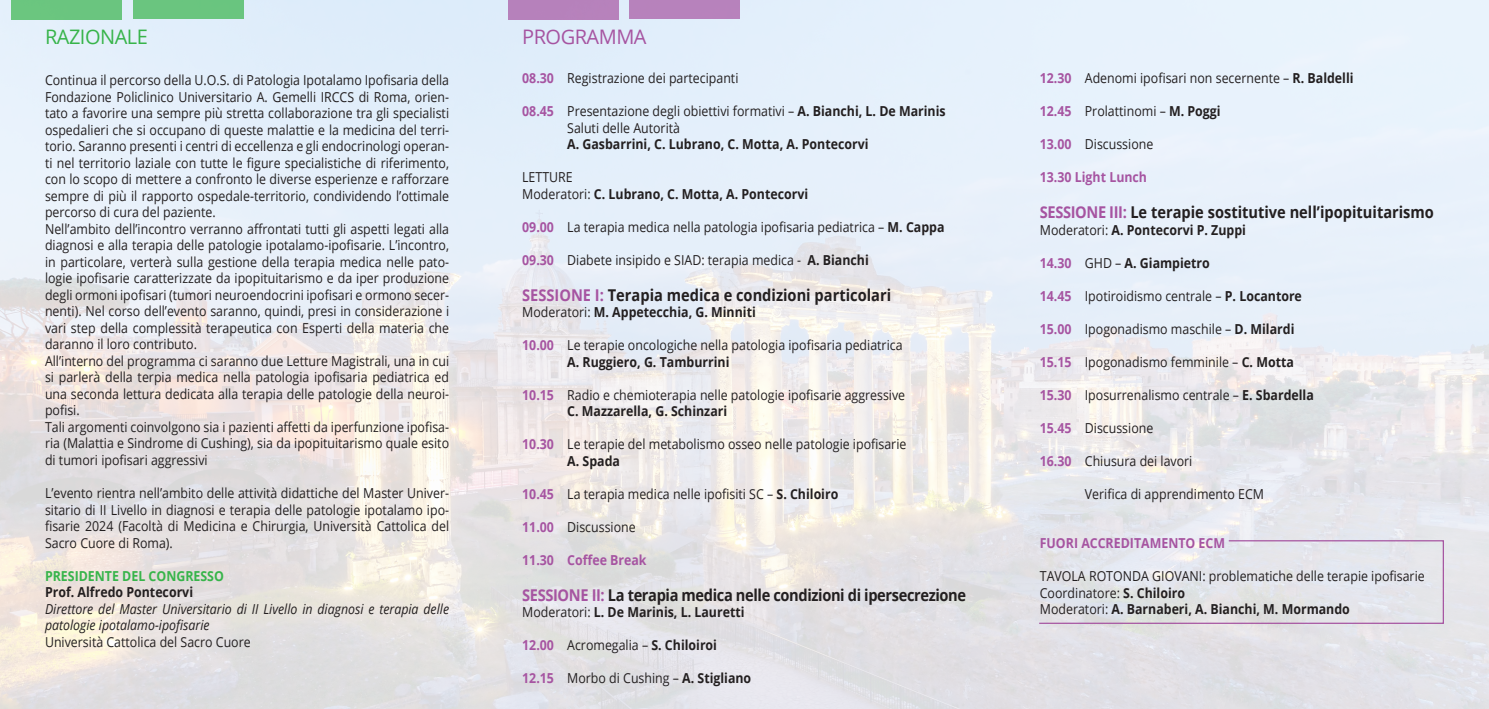
<style>
.page{position:relative;width:1489px;height:709px;background:#fff}
.page>*{position:absolute;margin:0;border:0;box-sizing:border-box;transform-origin:0 0}
.t1{font:20px "Open Sans";letter-spacing:-.025em;color:#37b44a}
.t2{font:20px "Open Sans";letter-spacing:-.025em;color:#a654a1}
.t3{font:700 16.25px "Open Sans";color:#231f20;scale:.9 1}
.t4{font:700 16.25px "Open Sans";letter-spacing:-.025em;color:#231f20;scale:.9 1}
.t5{font:13.75px/16.5px "Open Sans";color:#231f20;text-align:justify;scale:.9 1}
.t6{font:700 13.75px "Open Sans";color:#231f20;scale:.9 1}
.t7{font:italic 13.75px/16.5px "Open Sans";color:#231f20;scale:.9 1}
.t8{font:700 13.75px "Open Sans";color:#a654a1;scale:.9 1}
.t9{font:700 13.75px "Open Sans";color:#37b44a;scale:.9 1}
.s1{font-weight:700;color:#a654a1}
.s2{font-weight:700}
.s3{font-weight:400}
.s4{color:#a654a1}
</style>
<div class="page">
<img style="left:0;top:0;width:1488px;height:709px">
<div style="left:133px;top:0;width:110px;height:19px;background:#6ac57f"></div>
<div style="left:11px;top:0;width:111px;height:19px;background:#6ac57f"></div>
<div style="left:628px;top:0;width:111px;height:19px;background:#b782bc"></div>
<div style="left:507px;top:0;width:111px;height:19px;background:#b681bb"></div>
<svg style="left:1037px;top:539px;width:407px;height:85px;background:#e1e1e7"></svg>
<p class="t1" style="left:45px;top:23px;width:104px">RAZIONALE</p>
<p class="t2" style="left:522px;top:23px;width:126px">PROGRAMMA</p>
<p class="t5" style="left:522px;top:70px;width:242px"><span class="s1">08.30</span> Registrazione dei partecipanti</p>
<p class="t5" style="left:522px;top:103px;width:472px"><span class="s1">08.45</span> Presentazione degli obiettivi formativi – <span class="s2">A. Bianchi, L. De Marinis</span></p>
<p class="t5" style="left:567px;top:119px;width:127px">Saluti delle Autorità</p>
<p class="t6" style="left:567px;top:134px;width:336px">A. Gasbarrini, C. Lubrano, C. Motta, A. Pontecorvi</p>
<p class="t5" style="left:522px;top:169px;width:58px">LETTURE</p>
<p class="t6" style="left:522px;top:184px;width:319px"><span class="s3">Moderatori:</span> C. Lubrano, C. Motta, A. Pontecorvi</p>
<p class="t5" style="left:522px;top:218px;width:470px"><span class="s1">09.00</span> La terapia medica nella patologia ipofisaria pediatrica – <span class="s2">M. Cappa</span></p>
<p class="t5" style="left:522px;top:251px;width:386px"><span class="s1">09.30</span> Diabete insipido e SIAD: terapia medica - <span class="s2">A. Bianchi</span></p>
<p class="t3" style="left:522px;top:283px;width:411px"><span class="s4">SESSIONE I:</span> Terapia medica e condizioni particolari</p>
<p class="t6" style="left:522px;top:302px;width:261px"><span class="s3">Moderatori:</span> M. Appetecchia, G. Minniti</p>
<p class="t5" style="left:522px;top:337px;width:424px"><span class="s1">10.00</span> Le terapie oncologiche nella patologia ipofisaria pediatrica</p>
<p class="t6" style="left:567px;top:352px;width:182px">A. Ruggiero, G. Tamburrini</p>
<p class="t5" style="left:522px;top:386px;width:427px"><span class="s1">10.15</span> Radio e chemioterapia nelle patologie ipofisarie aggressive</p>
<p class="t6" style="left:567px;top:401px;width:179px">C. Mazzarella, G. Schinzari</p>
<p class="t5" style="left:522px;top:436px;width:428px"><span class="s1">10.30</span> Le terapie del metabolismo osseo nelle patologie ipofisarie</p>
<p class="t6" style="left:567px;top:451px;width:60px">A. Spada</p>
<p class="t5" style="left:522px;top:485px;width:353px"><span class="s1">10.45</span> La terapia medica nelle ipofisiti SC – <span class="s2">S. Chiloiro</span></p>
<p class="t5" style="left:522px;top:518px;width:128px"><span class="s1">11.00</span> Discussione</p>
<p class="t8" style="left:522px;top:550px;width:140px">11.30 Coffee Break</p>
<p class="t4" style="left:522px;top:583px;width:495px"><span class="s4">SESSIONE II:</span> La terapia medica nelle condizioni di ipersecrezione</p>
<p class="t6" style="left:522px;top:602px;width:248px"><span class="s3">Moderatori:</span> L. De Marinis, L. Lauretti</p>
<p class="t5" style="left:522px;top:637px;width:218px"><span class="s1">12.00</span> Acromegalia – <span class="s2">S. Chiloiroi</span></p>
<p class="t5" style="left:522px;top:670px;width:256px"><span class="s1">12.15</span> Morbo di Cushing – <span class="s2">A. Stigliano</span></p>
<p class="t5" style="left:45px;top:72px;width:450px">Continua il percorso della U.O.S. di Patologia Ipotalamo Ipofisaria della Fondazione Policlinico Universitario A. Gemelli IRCCS di Roma, orien&shy;tato a favorire una sempre più stretta collaborazione tra gli specialisti ospedalieri che si occupano di queste malattie e la medicina del terri&shy;torio. Saranno presenti i centri di eccellenza e gli endocrinologi operan&shy;ti nel territorio laziale con tutte le figure specialistiche di riferimento, con lo scopo di mettere a confronto le diverse esperienze e rafforzare sempre di più il rapporto ospedale-territorio, condividendo l’ottimale percorso di cura del paziente.</p>
<p class="t5" style="left:45px;top:220px;width:450px">Nell’ambito dell’incontro verranno affrontati tutti gli aspetti legati alla diagnosi e alla terapia delle patologie ipotalamo-ipofisarie. L’incontro, in particolare, verterà sulla gestione della terapia medica nelle pato&shy;logie ipofisarie caratterizzate da ipopituitarismo e da iper produzione degli ormoni ipofisari (tumori neuroendocrini ipofisari e ormono secer&shy;nenti). Nel corso dell’evento saranno, quindi, presi in considerazione i vari step della complessità terapeutica con Esperti della materia che daranno il loro contributo.</p>
<p class="t5" style="left:45px;top:352px;width:450px">All’interno del programma ci saranno due Letture Magistrali, una in cui si parlerà della terpia medica nella patologia ipofisaria pediatrica ed una seconda lettura dedicata alla terapia delle patologie della neuroi&shy;pofisi.</p>
<p class="t5" style="left:45px;top:418px;width:450px">Tali argomenti coinvolgono sia i pazienti affetti da iperfunzione ipofisa&shy;ria (Malattia e Sindrome di Cushing), sia da ipopituitarismo quale esito di tumori ipofisari aggressivi</p>
<p class="t5" style="left:45px;top:484px;width:450px">L’evento rientra nell’ambito delle attività didattiche del Master Univer&shy;sitario di II Livello in diagnosi e terapia delle patologie ipotalamo ipo&shy;fisarie 2024 (Facoltà di Medicina e Chirurgia, Università Cattolica del Sacro Cuore di Roma).</p>
<p class="t9" style="left:45px;top:566px;width:200px">PRESIDENTE DEL CONGRESSO</p>
<p class="t6" style="left:45px;top:582px;width:166px">Prof. Alfredo Pontecorvi</p>
<p class="t7" style="left:45px;top:600px;width:450px">Direttore del Master Universitario di II Livello in diagnosi e terapia delle patologie ipotalamo-ipofisarie</p>
<p class="t5" style="left:45px;top:633px;width:230px">Università Cattolica del Sacro Cuore</p>
<p class="t5" style="left:1039px;top:70px;width:350px"><span class="s1">12.30</span> Adenomi ipofisari non secernente – <span class="s2">R. Baldelli</span></p>
<p class="t5" style="left:1039px;top:103px;width:202px"><span class="s1">12.45</span> Prolattinomi – <span class="s2">M. Poggi</span></p>
<p class="t5" style="left:1039px;top:136px;width:128px"><span class="s1">13.00</span> Discussione</p>
<p class="t8" style="left:1039px;top:167px;width:121px">13.30 Light Lunch</p>
<p class="t3" style="left:1039px;top:201px;width:439px"><span class="s4">SESSIONE III:</span> Le terapie sostitutive nell’ipopituitarismo</p>
<p class="t6" style="left:1039px;top:220px;width:230px"><span class="s3">Moderatori:</span> A. Pontecorvi P. Zuppi</p>
<p class="t6" style="left:1039px;top:253px;width:190px"><span class="s4">14.30</span> <span class="s3">GHD –</span> A. Giampietro</p>
<p class="t5" style="left:1039px;top:287px;width:293px"><span class="s1">14.45</span> Ipotiroidismo centrale – <span class="s2">P. Locantore</span></p>
<p class="t5" style="left:1039px;top:320px;width:284px"><span class="s1">15.00</span> Ipogonadismo maschile – <span class="s2">D. Milardi</span></p>
<p class="t5" style="left:1039px;top:353px;width:284px"><span class="s1">15.15</span> Ipogonadismo femminile – <span class="s2">C. Motta</span></p>
<p class="t5" style="left:1039px;top:386px;width:306px"><span class="s1">15.30</span> Iposurrenalismo centrale – <span class="s2">E. Sbardella</span></p>
<p class="t5" style="left:1039px;top:419px;width:128px"><span class="s1">15.45</span> Discussione</p>
<p class="t5" style="left:1039px;top:452px;width:171px"><span class="s1">16.30</span> Chiusura dei lavori</p>
<p class="t5" style="left:1084px;top:485px;width:200px">Verifica di apprendimento ECM</p>
<p class="t8" style="left:1039px;top:533px;width:207px">FUORI ACCREDITAMENTO ECM</p>
<p class="t5" style="left:1039px;top:568px;width:429px">TAVOLA ROTONDA GIOVANI: problematiche delle terapie ipofisarie</p>
<p class="t5" style="left:1039px;top:584px;width:163px">Coordinatore: <span class="s2">S. Chiloiro</span></p>
<p class="t6" style="left:1039px;top:599px;width:346px"><span class="s3">Moderatori:</span> A. Barnaberi, A. Bianchi, M. Mormando</p>
</div>
